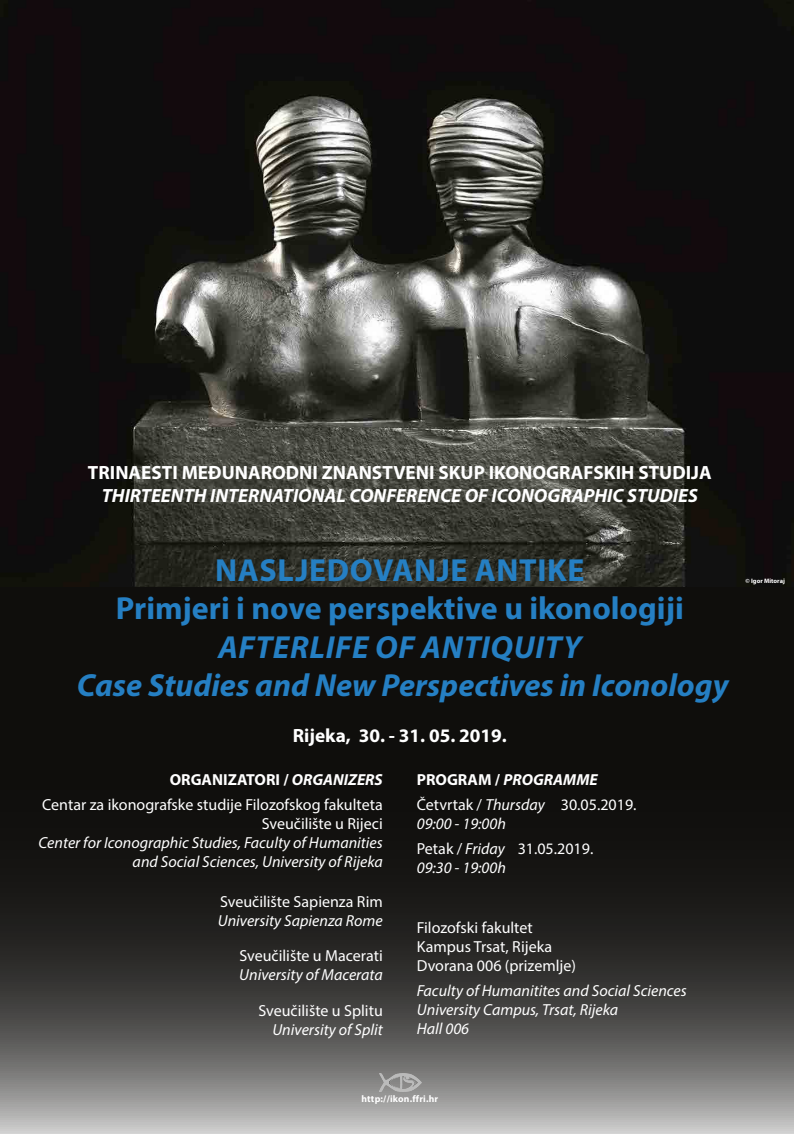
<style>
.page{position:relative;width:794px;height:1134px;background:#fff}
.page>*{position:absolute;margin:0;border:0;box-sizing:border-box;transform-origin:0 0}
.t1{font:italic 700 32px/38.4px "Myriad Pro";color:#257fc3;text-align:center}
.t2{font:700 32px/38.4px "Myriad Pro";color:#257fc3;text-align:center}
.t3{font:700 19.2px "Myriad Pro";color:#fff}
.t4{font:italic 700 19.2px "Myriad Pro";color:#fff}
.t5{font:italic 16px/19.2px "Myriad Pro";color:#fff}
.t6{font:16px/24.9px "Myriad Pro";color:#fff}
.t7{font:700 9.6px "Myriad Pro";letter-spacing:.02em;color:#fff}
.t8{font:700 6.4px "Myriad Pro";color:#fff}
.s1{font-weight:700}
.s2{font-weight:700;font-style:italic}
.s3{font-style:italic}
.s4{font-style:normal}
</style>
<div class="page">
<img style="left:0;top:0;width:794px;height:587px">
<svg style="left:0;top:587px;width:794px;height:547px;background:#2f2e2c"></svg>
<img style="left:377px;top:1071px;width:45px;height:22px">
<p class="t3" style="left:88px;top:460px;width:625px">TRINAESTI MEĐUNARODNI ZNANSTVENI SKUP IKONOGRAFSKIH STUDIJA</p>
<p class="t4" style="left:102px;top:483px;width:597px">THIRTEENTH INTERNATIONAL CONFERENCE OF ICONOGRAPHIC STUDIES</p>
<h1 class="t2" style="left:116px;top:550px;width:569px">NASLJEDOVANJE ANTIKE<br>Primjeri i nove perspektive u ikonologiji</h1>
<h1 class="t1" style="left:77px;top:627px;width:653px">AFTERLIFE OF ANTIQUITY<br>Case Studies and New Perspectives in Iconology</h1>
<p class="t3" style="left:293px;top:723px;width:216px">Rijeka, 30. - 31. 05. 2019.</p>
<p class="t6" style="left:42px;top:767px;width:342px;text-align:right"><span class="s1">ORGANIZATORI /</span> <span class="s2">ORGANIZERS<br></span>Centar za ikonografske studije Filozofskog fakulteta</p>
<p class="t6" style="left:262px;top:811px;width:123px">Sveučilište u Rijeci</p>
<p class="t5" style="left:38px;top:833px;width:346px;text-align:right">Center for Iconographic Studies, Faculty of Humanities and Social Sciences, University of Rijeka</p>
<p class="t6" style="left:220px;top:889px;width:164px">Sveučilište Sapienza Rim</p>
<p class="t5" style="left:218px;top:911px;width:167px">University Sapienza Rome</p>
<p class="t6" style="left:239px;top:943px;width:145px">Sveučilište u Macerati</p>
<p class="t5" style="left:239px;top:965px;width:145px">University of Macerata</p>
<p class="t6" style="left:258px;top:997px;width:126px">Sveučilište u Splitu</p>
<p class="t5" style="left:272px;top:1019px;width:112px">University of Split</p>
<p class="t6" style="left:417px;top:767px;width:221px"><span class="s1">PROGRAM /</span> <span class="s2">PROGRAMME<br></span>Četvrtak / <span class="s3">Thursday</span> 30.05.2019.</p>
<p class="t5" style="left:417px;top:811px;width:178px;line-height:24.9px">09:00 - 19:00h<br><span class="s4">Petak /</span> Friday <span class="s4">31.05.2019.</span></p>
<p class="t5" style="left:417px;top:858px;width:91px">09:30 - 19:00h</p>
<p class="t6" style="left:417px;top:917px;width:161px;line-height:19.2px">Filozofski fakultet<br>Kampus Trsat, Rijeka<br>Dvorana 006 (prizemlje)</p>
<p class="t5" style="left:417px;top:981px;width:271px">Faculty of Humanitites and Social Sciences<br>University Campus, Trsat, Rijeka<br>Hall 006</p>
<p class="t8" style="left:745px;top:576px;width:41px">© Igor Mitoraj</p>
<p class="t7" style="left:361px;top:1093px;width:78px">http://ikon.ffri.hr</p>
</div>
